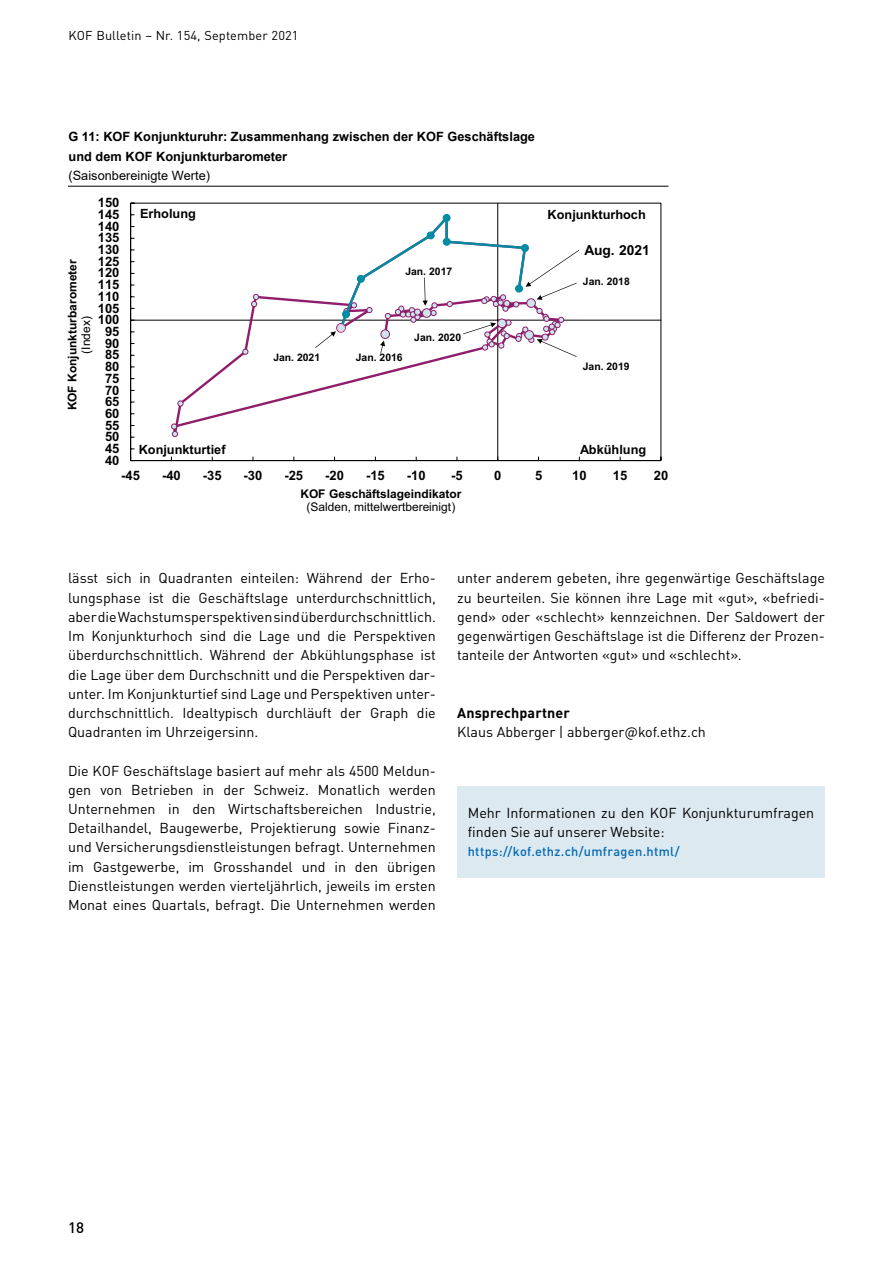
<style>
.page{position:relative;width:893px;height:1263px;background:#fff}
.page>*{position:absolute;margin:0;border:0;box-sizing:border-box;transform-origin:0 0}
.t1{font:500 15px "DIN Pro";color:#000}
.t2{font:14.25px/19.2px "DIN Pro";color:#000;text-align:justify}
.t3{font:700 14.25px "DIN Pro";letter-spacing:.01em;color:#000}
.t4{font:700 13.8px "Arial";color:#000}
.t5{font:700 13.05px "Arial";color:#000}
.t6{font:700 12.75px/19.2px "Arial";letter-spacing:.005em;color:#000}
.t7{font:500 12.75px "DIN Pro";letter-spacing:.02em;color:#0069b4}
.t8{font:12.75px "DIN Pro";letter-spacing:.01em;color:#000}
.t9{font:12.75px "Arial";letter-spacing:.005em;color:#000}
.t10{font:12.3px "Arial";color:#000}
.t11{font:700 12px "Arial";color:#000}
.t12{font:12px "Arial";color:#000}
.t13{font:700 10.35px "Arial";color:#000}
</style>
<div class="page">
<div style="left:457px;top:786px;width:368px;height:17px;background:#dde9f0"></div>
<div style="left:457px;top:800px;width:368px;height:41px;background:#dde9f0"></div>
<div style="left:457px;top:837px;width:368px;height:22px;background:#dde9f0"></div>
<div style="left:457px;top:856px;width:368px;height:22px;background:#dde9f0"></div>
<hr style="left:68px;top:186px;width:600px;height:1px;background:#000">
<svg style="left:130px;top:202px;width:532px;height:259px"></svg>
<hr style="left:497px;top:203px;width:1px;height:258px;background:#000">
<hr style="left:131px;top:320px;width:530px;height:1px;background:#000">
<svg style="left:172px;top:212px;width:396px;height:239px"></svg>
<svg style="left:171px;top:424px;width:7px;height:13px"></svg>
<svg style="left:178px;top:401px;width:5px;height:5px"></svg>
<svg style="left:243px;top:349px;width:5px;height:5px"></svg>
<svg style="left:251px;top:294px;width:8px;height:13px"></svg>
<svg style="left:315px;top:212px;width:264px;height:145px"></svg>
<p class="t8" style="left:69px;top:25px;width:232px">KOF Bulletin – Nr. 154, September 2021</p>
<p class="t6" style="left:68px;top:127px;width:468px">G 11: KOF Konjunkturuhr: Zusammenhang zwischen der KOF Geschäftslage und dem KOF Konjunkturbarometer</p>
<p class="t9" style="left:68px;top:167px;width:143px">(Saisonbereinigte Werte)</p>
<p class="t10" style="left:67px;top:173px;width:137px">(Saisonbereinigte Werte)</p>
<p class="t6" style="left:140px;top:204px;width:57px">Erholung</p>
<p class="t5" style="left:98px;top:193px;width:23px">150</p>
<p class="t5" style="left:98px;top:205px;width:23px">145</p>
<p class="t5" style="left:98px;top:217px;width:23px">140</p>
<p class="t5" style="left:98px;top:229px;width:23px">135</p>
<p class="t5" style="left:98px;top:240px;width:23px">130</p>
<p class="t5" style="left:98px;top:252px;width:23px">125</p>
<p class="t11" style="left:64px;top:410px;width:152px;rotate:-90deg">KOF Konjunkturbarometer</p>
<p class="t5" style="left:98px;top:264px;width:23px">120</p>
<p class="t5" style="left:98px;top:275px;width:23px">115</p>
<p class="t5" style="left:98px;top:287px;width:23px">110</p>
<p class="t5" style="left:98px;top:299px;width:23px">105</p>
<p class="t5" style="left:98px;top:310px;width:23px">100</p>
<p class="t12" style="left:78px;top:354px;width:39px;rotate:-90deg">(Index)</p>
<p class="t5" style="left:105px;top:322px;width:16px">95</p>
<p class="t5" style="left:105px;top:334px;width:16px">90</p>
<p class="t5" style="left:105px;top:346px;width:16px">85</p>
<p class="t5" style="left:105px;top:357px;width:16px">80</p>
<p class="t5" style="left:105px;top:369px;width:16px">75</p>
<p class="t5" style="left:105px;top:381px;width:16px">70</p>
<p class="t5" style="left:105px;top:392px;width:16px">65</p>
<p class="t5" style="left:105px;top:404px;width:16px">60</p>
<p class="t5" style="left:105px;top:416px;width:16px">55</p>
<p class="t5" style="left:105px;top:428px;width:16px">50</p>
<p class="t13" style="left:273px;top:350px;width:48px">Jan. 2021</p>
<p class="t13" style="left:405px;top:264px;width:48px">Jan. 2017</p>
<p class="t13" style="left:356px;top:350px;width:48px">Jan. 2016</p>
<p class="t13" style="left:414px;top:330px;width:48px">Jan. 2020</p>
<p class="t6" style="left:548px;top:205px;width:100px">Konjunkturhoch</p>
<p class="t4" style="left:584px;top:240px;width:67px">Aug. 2021</p>
<p class="t13" style="left:583px;top:274px;width:48px">Jan. 2018</p>
<p class="t13" style="left:583px;top:359px;width:48px">Jan. 2019</p>
<p class="t5" style="left:105px;top:439px;width:16px">45</p>
<p class="t5" style="left:105px;top:451px;width:16px">40</p>
<p class="t6" style="left:139px;top:440px;width:88px">Konjunkturtief</p>
<p class="t6" style="left:580px;top:440px;width:68px">Abkühlung</p>
<p class="t5" style="left:121px;top:466px;width:20px">-45</p>
<p class="t5" style="left:162px;top:466px;width:20px">-40</p>
<p class="t5" style="left:203px;top:466px;width:20px">-35</p>
<p class="t5" style="left:244px;top:466px;width:20px">-30</p>
<p class="t5" style="left:284px;top:466px;width:20px">-25</p>
<p class="t5" style="left:325px;top:466px;width:20px">-20</p>
<p class="t5" style="left:366px;top:466px;width:20px">-15</p>
<p class="t5" style="left:407px;top:466px;width:20px">-10</p>
<p class="t5" style="left:451px;top:466px;width:13px">-5</p>
<p class="t5" style="left:494px;top:466px;width:9px">0</p>
<p class="t5" style="left:535px;top:466px;width:9px">5</p>
<p class="t5" style="left:572px;top:466px;width:16px">10</p>
<p class="t5" style="left:613px;top:466px;width:16px">15</p>
<p class="t5" style="left:654px;top:466px;width:16px">20</p>
<p class="t11" style="left:300px;top:485px;width:163px">KOF Geschäftslageindikator</p>
<p class="t12" style="left:306px;top:499px;width:150px">(Salden, mittelwertbereinigt)</p>
<p class="t2" style="left:68px;top:567px;width:369px">lässt sich in Quadranten einteilen: Während der Erho&shy;lungsphase ist die Geschäftslage unterdurchschnittlich, aber die Wachstumsperspektiven sind überdurchschnittlich.<br>Im Konjunkturhoch sind die Lage und die Perspektiven überdurchschnittlich. Während der Abkühlungsphase ist die Lage über dem Durchschnitt und die Perspektiven dar&shy;unter. Im Konjunkturtief sind Lage und Perspektiven unter&shy;durchschnittlich. Idealtypisch durchläuft der Graph die Quadranten im Uhrzeigersinn.</p>
<p class="t2" style="left:68px;top:759px;width:369px">Die KOF Geschäftslage basiert auf mehr als 4500 Meldun&shy;gen von Betrieben in der Schweiz. Monatlich werden Unternehmen in den Wirtschaftsbereichen Industrie, Detailhandel, Baugewerbe, Projektierung sowie Finanz&shy;und Versicherungsdienstleistungen befragt. Unternehmen im Gastgewerbe, im Grosshandel und in den übrigen Dienstleistungen werden vierteljährlich, jeweils im ersten Monat eines Quartals, befragt. Die Unternehmen werden</p>
<p class="t2" style="left:457px;top:567px;width:369px">unter anderem gebeten, ihre gegenwärtige Geschäftslage zu beurteilen. Sie können ihre Lage mit «gut», «befriedi&shy;gend» oder «schlecht» kennzeichnen. Der Saldowert der gegenwärtigen Geschäftslage ist die Differenz der Prozen&shy;tanteile der Antworten «gut» und «schlecht».</p>
<p class="t3" style="left:457px;top:701px;width:114px">Ansprechpartner</p>
<p class="t2" style="left:457px;top:721px;width:250px">Klaus Abberger | abberger@kof.ethz.ch</p>
<p class="t2" style="left:468px;top:802px;width:348px;line-height:18.8px">Mehr Informationen zu den KOF Konjunkturumfragen finden Sie auf unserer Website:</p>
<p class="t7" style="left:468px;top:841px;width:214px">https://kof.ethz.ch/umfragen.html/</p>
<p class="t1" style="left:68px;top:1215px;width:18px">18</p>
</div>
